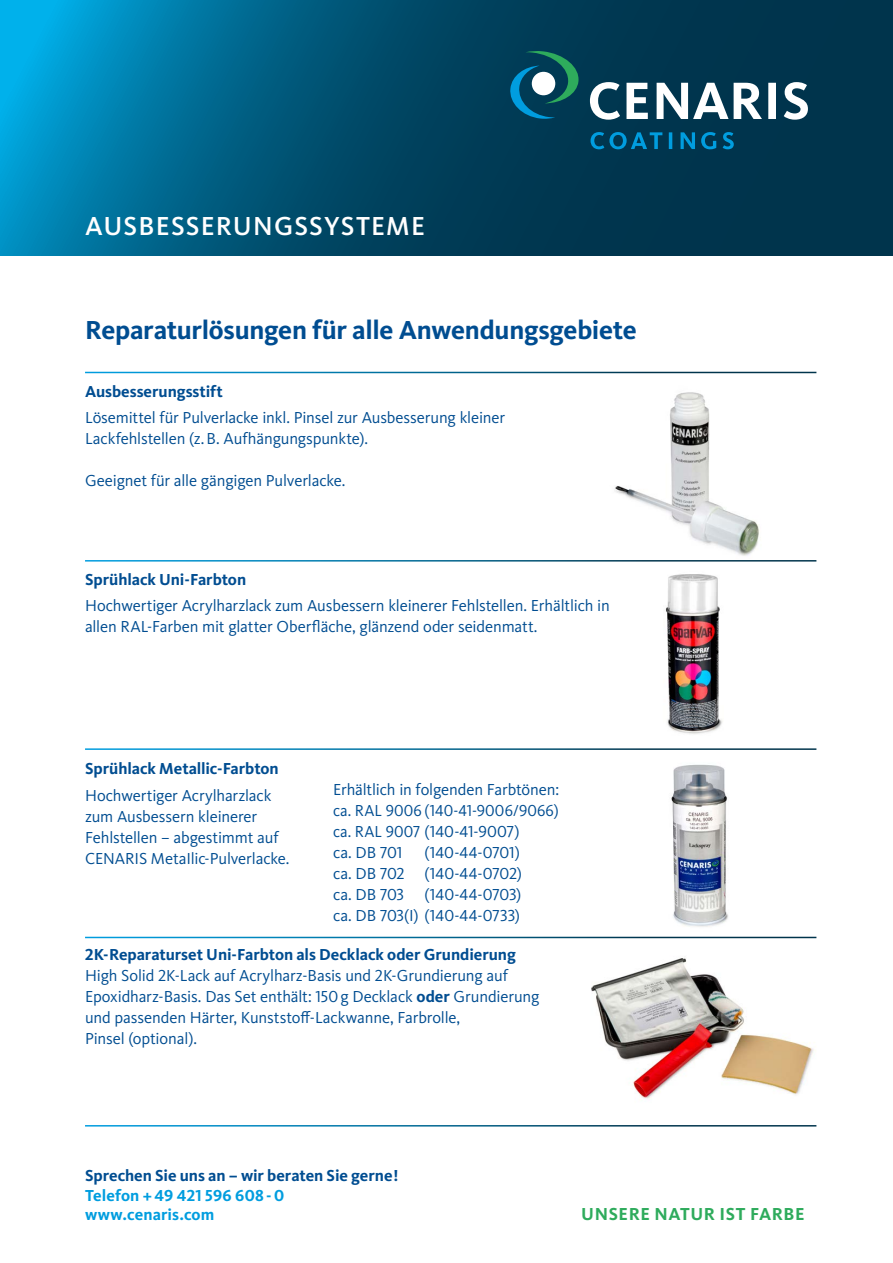
<style>
.page{position:relative;width:893px;height:1263px;background:#fff}
.page>*{position:absolute;margin:0;border:0;box-sizing:border-box;transform-origin:0 0}
.t1{font:700 27px "Kievit OT";letter-spacing:-.01em;color:#004d91}
.t2{font:500 27px "Kievit OT";letter-spacing:.045em;color:#fff}
.t3{font:700 18px "Kievit OT";letter-spacing:.03em;color:#2eab5c}
.t4{font:16.5px/21px "Kievit OT";letter-spacing:-.01em;color:#004d91}
.t5{font:700 16.5px "Kievit OT";letter-spacing:-.005em;color:#004d91}
.t6{font:700 16.5px/19.8px "Kievit OT";letter-spacing:.005em;color:#009ddf}
.s1{font-weight:700}
</style>
<div class="page">
<svg style="left:0;top:0;width:893px;height:255px;background:#005172"></svg>
<svg style="left:590px;top:132px;width:144px;height:17px;background:#005a82"></svg>
<svg style="left:590px;top:82px;width:218px;height:38px"></svg>
<svg style="left:509px;top:51px;width:71px;height:68px;background:#065365"></svg>
<div style="left:532px;top:72px;width:23px;height:23px;background:#fff;border-radius:50%"></div>
<img style="left:649px;top:764px;width:99px;height:173px">
<img style="left:574px;top:938px;width:243px;height:161px">
<img style="left:581px;top:371px;width:211px;height:185px">
<hr style="left:85px;top:372px;width:731px;height:1px;background:#fff">
<img style="left:665px;top:574px;width:58px;height:160px">
<h1 class="t2" style="left:85px;top:211px;width:341px">AUSBESSERUNGSSYSTEME</h1>
<h1 class="t1" style="left:85px;top:315px;width:553px">Reparaturlösungen für alle Anwendungsgebiete</h1>
<p class="t5" style="left:85px;top:381px;width:139px">Ausbesserungsstift</p>
<p class="t4" style="left:85px;top:407px;width:422px">Lösemittel für Pulverlacke inkl. Pinsel zur Ausbesserung kleiner<br>Lackfehlstellen (z.B. Aufhängungspunkte).</p>
<p class="t4" style="left:85px;top:470px;width:262px">Geeignet für alle gängigen Pulverlacke.</p>
<p class="t5" style="left:85px;top:570px;width:163px">Sprühlack Uni-Farbton</p>
<p class="t4" style="left:85px;top:595px;width:526px">Hochwertiger Acrylharzlack zum Ausbessern kleinerer Fehlstellen. Erhältlich in allen RAL-Farben mit glatter Oberfläche, glänzend oder seidenmatt.</p>
<p class="t5" style="left:85px;top:759px;width:195px">Sprühlack Metallic-Farbton</p>
<p class="t4" style="left:85px;top:785px;width:206px">Hochwertiger Acrylharzlack zum Ausbessern kleinerer<br>Fehlstellen – abgestimmt auf<br>CENARIS MetaIlic-Pulverlacke.</p>
<p class="t4" style="left:333px;top:779px;width:227px">Erhältlich in folgenden Farbtönen: ca. RAL 9006 (140-41-9006/9066) ca. RAL 9007 (140-41-9007)<br>ca. DB 701</p>
<p class="t4" style="left:333px;top:842px;width:190px;text-indent:91px">(140-44-0701) ca. DB 702 (140-44-0702) ca. DB 703 (140-44-0703) ca. DB 703(I) (140-44-0733)</p>
<p class="t5" style="left:85px;top:945px;width:432px">2K-Reparaturset Uni-Farbton als Decklack oder Grundierung</p>
<p class="t4" style="left:85px;top:965px;width:456px">High Solid 2K-Lack auf Acrylharz-Basis und 2K-Grundierung auf Epoxidharz-Basis. Das Set enthält: 150g Decklack <span class="s1">oder</span> Grundierung und passenden Härter, Kunststoff-Lackwanne, Farbrolle,<br>Pinsel (optional).</p>
<p class="t5" style="left:85px;top:1166px;width:315px">Sprechen Sie uns an – wir beraten Sie gerne!</p>
<p class="t6" style="left:85px;top:1185px;width:201px">Telefon +49 421 596 608 -0 www.cenaris.com</p>
<p class="t3" style="left:581px;top:1204px;width:225px">UNSERE NATUR IST FARBE</p>
</div>
